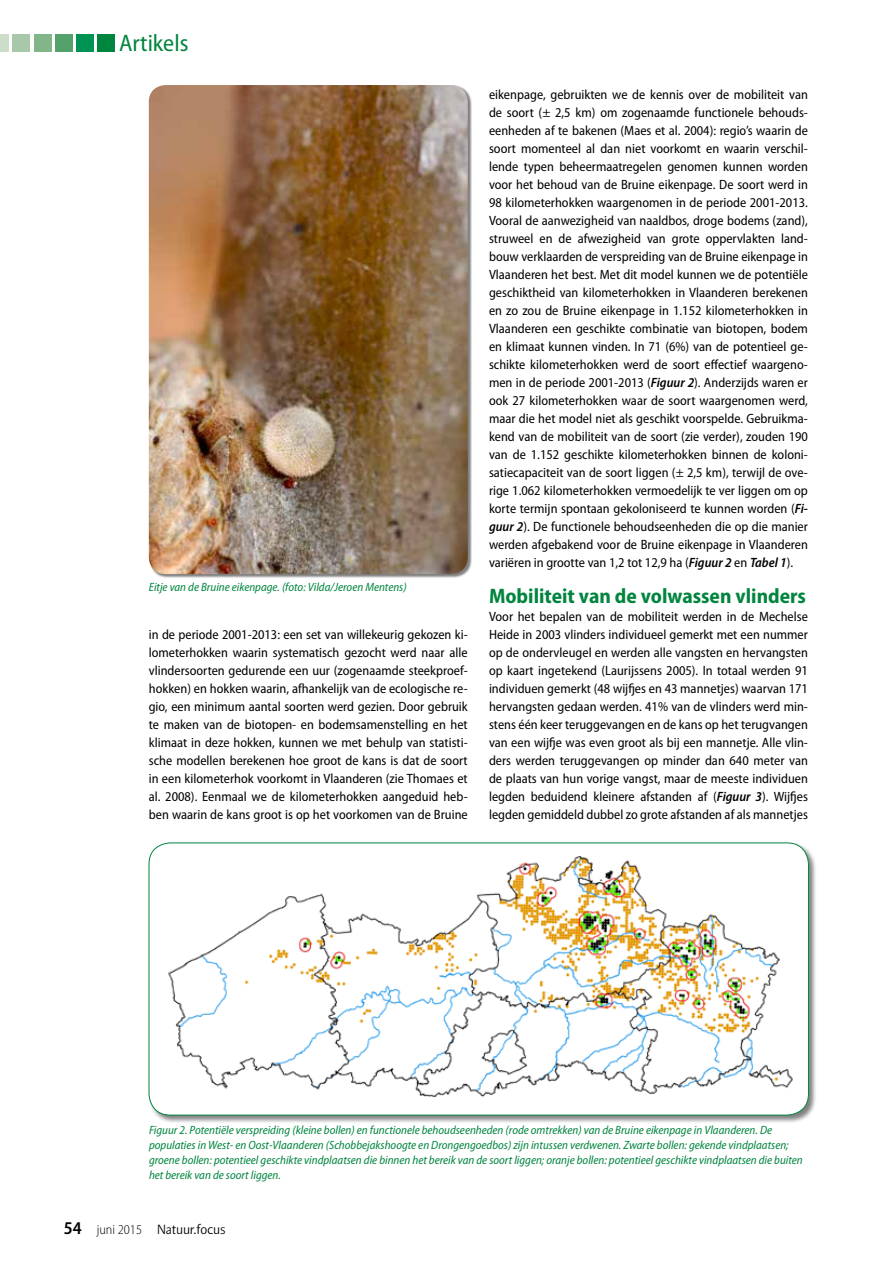
<style>
.page{position:relative;width:893px;height:1263px;background:#fff}
.page>*{position:absolute;margin:0;border:0;box-sizing:border-box;transform-origin:0 0}
.t1{font:semi-condensed 24px "Myriad Pro";color:#00853e}
.t2{font:700 semi-condensed 21px "Myriad Pro";color:#00853e}
.t3{font:15px "Beo Sans R11";color:#000}
.t4{font:semi-condensed 13.5px/18px "Myriad Pro";color:#000;text-align:justify}
.t5{font:italic semi-condensed 12px/15px "Myriad Pro";color:#00853e}
.s1{font-weight:600;font-style:italic}
.s2{font-family:"Myriad Pro";font-weight:600;font-stretch:semi-condensed;font-size:18px}
.s3{font-family:"Myriad Pro";font-weight:300;font-stretch:semi-condensed;font-size:13.5px}
</style>
<div class="page">
<div style="left:149px;top:85px;width:323px;height:493px;background:#000;opacity:.5"></div>
<img style="left:149px;top:85px;width:319px;height:489px">
<div style="left:148px;top:842px;width:669px;height:282px;background:#000;opacity:.5"></div>
<img style="left:149px;top:843px;width:659px;height:267px">
<div style="left:98px;top:34px;width:17px;height:17px;background:#00853e"></div>
<div style="left:77px;top:34px;width:17px;height:17px;background:#009252"></div>
<div style="left:55px;top:34px;width:17px;height:17px;background:#53a26c"></div>
<div style="left:34px;top:34px;width:17px;height:17px;background:#82b58a"></div>
<div style="left:13px;top:34px;width:17px;height:17px;background:#a9c8aa"></div>
<div style="left:0;top:34px;width:9px;height:17px;background:#ccddca"></div>
<h1 class="t1" style="left:119px;top:30px;width:71px">Artikels</h1>
<p class="t5" style="left:149px;top:579px;width:259px">Eitje van de Bruine eikenpage. (foto: Vilda/Jeroen Mentens)</p>
<p class="t4" style="left:149px;top:626px;width:320px">in de periode 2001-2013: een set van willekeurig gekozen ki&shy;lometerhokken waarin systematisch gezocht werd naar alle vlindersoorten gedurende een uur (zogenaamde steekproef&shy;hokken) en hokken waarin, afhankelijk van de ecologische re&shy;gio, een minimum aantal soorten werd gezien. Door gebruik te maken van de biotopen- en bodemsamenstelling en het klimaat in deze hokken, kunnen we met behulp van statisti&shy;sche modellen berekenen hoe groot de kans is dat de soort in een kilometerhok voorkomt in Vlaanderen (zie Thomaes et al. 2008). Eenmaal we de kilometerhokken aangeduid heb&shy;ben waarin de kans groot is op het voorkomen van de Bruine</p>
<p class="t4" style="left:489px;top:86px;width:320px">eikenpage, gebruikten we de kennis over de mobiliteit van de soort (± 2,5 km) om zogenaamde functionele behouds&shy;eenheden af te bakenen (Maes et al. 2004): regio’s waarin de soort momenteel al dan niet voorkomt en waarin verschil&shy;lende typen beheermaatregelen genomen kunnen worden voor het behoud van de Bruine eikenpage. De soort werd in 98 kilometerhokken waargenomen in de periode 2001-2013.<br>Vooral de aanwezigheid van naaldbos, droge bodems (zand), struweel en de afwezigheid van grote oppervlakten land&shy;bouw verklaarden de verspreiding van de Bruine eikenpage in Vlaanderen het best. Met dit model kunnen we de potentiële geschiktheid van kilometerhokken in Vlaanderen berekenen en zo zou de Bruine eikenpage in 1.152 kilometerhokken in Vlaanderen een geschikte combinatie van biotopen, bodem en klimaat kunnen vinden. In 71 (6%) van de potentieel ge&shy;schikte kilometerhokken werd de soort effectief waargeno&shy;men in de periode 2001-2013 (<span class="s1">Figuur 2</span>). Anderzijds waren er ook 27 kilometerhokken waar de soort waargenomen werd, maar die het model niet als geschikt voorspelde. Gebruikma&shy;kend van de mobiliteit van de soort (zie verder), zouden 190 van de 1.152 geschikte kilometerhokken binnen de koloni&shy;satiecapaciteit van de soort liggen (± 2,5 km), terwijl de ove&shy;rige 1.062 kilometerhokken vermoedelijk te ver liggen om op korte termijn spontaan gekoloniseerd te kunnen worden (<span class="s1">Fi&shy;guur 2</span>). De functionele behoudseenheden die op die manier werden afgebakend voor de Bruine eikenpage in Vlaanderen variëren in grootte van 1,2 tot 12,9 ha (<span class="s1">Figuur 2</span> en <span class="s1">Tabel 1</span>).</p>
<h2 class="t2" style="left:489px;top:584px;width:318px">Mobiliteit van de volwassen vlinders</h2>
<p class="t4" style="left:489px;top:608px;width:320px">Voor het bepalen van de mobiliteit werden in de Mechelse Heide in 2003 vlinders individueel gemerkt met een nummer op de ondervleugel en werden alle vangsten en hervangsten op kaart ingetekend (Laurijssens 2005). In totaal werden 91 individuen gemerkt (48 wijfjes en 43 mannetjes) waarvan 171 hervangsten gedaan werden. 41% van de vlinders werd min&shy;stens één keer teruggevangen en de kans op het terugvangen van een wijfje was even groot als bij een mannetje. Alle vlin&shy;ders werden teruggevangen op minder dan 640 meter van de plaats van hun vorige vangst, maar de meeste individuen legden beduidend kleinere afstanden af (<span class="s1">Figuur 3</span>). Wijfjes legden gemiddeld dubbel zo grote afstanden af als mannetjes</p>
<p class="t5" style="left:149px;top:1123px;width:655px">Figuur 2. Potentiële verspreiding (kleine bollen) en functionele behoudseenheden (rode omtrekken) van de Bruine eikenpage in Vlaanderen. De populaties in West- en Oost-Vlaanderen (Schobbejakshoogte en Drongengoedbos) zijn intussen verdwenen. Zwarte bollen: gekende vindplaatsen; groene bollen: potentieel geschikte vindplaatsen die binnen het bereik van de soort liggen; oranje bollen: potentieel geschikte vindplaatsen die buiten het bereik van de soort liggen.</p>
<p class="t3" style="left:64px;top:1222px;width:163px"><span class="s2">54</span> <span class="s3">juni 2015</span> Natuur.focus</p>
</div>
